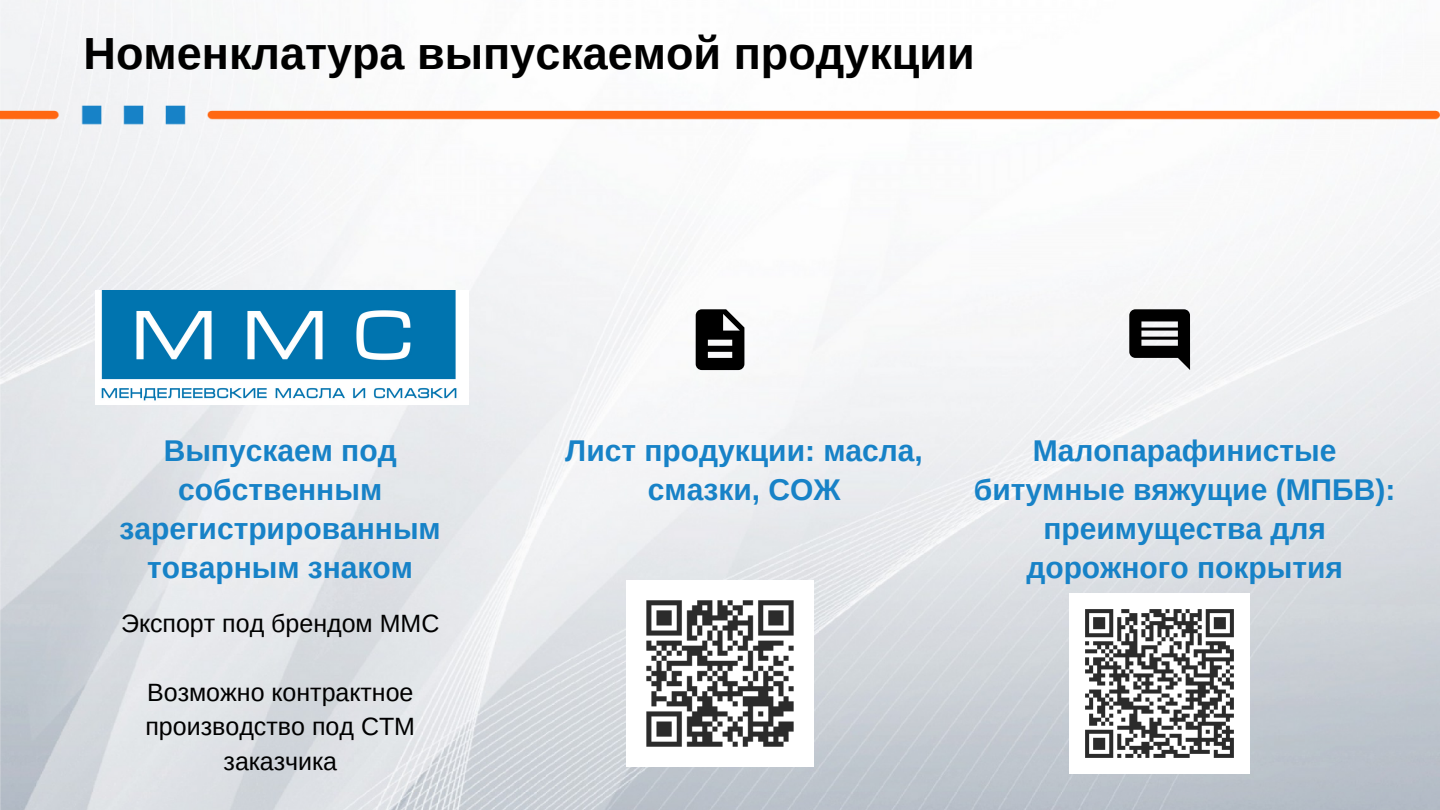
<style>
.page{position:relative;width:1440px;height:810px;background:#fff}
.page>*{position:absolute;margin:0;border:0;box-sizing:border-box;transform-origin:0 0}
.t1{font:700 45px "Arimo";color:#000}
.t2{font:700 30px/39px "Arimo";color:#1782c7;text-align:center}
.t3{font:25px/34.5px "Arimo";color:#000;text-align:center}
</style>
<div class="page">
<img style="left:0;top:0;width:1440px;height:810px">
<svg style="left:696px;top:309px;width:48px;height:61px"></svg>
<svg style="left:1129px;top:309px;width:61px;height:61px"></svg>
<img style="left:95px;top:291px;width:374px;height:114px">
<img style="left:627px;top:580px;width:186px;height:187px">
<img style="left:1070px;top:593px;width:180px;height:180px">
<p class="t1" style="left:84px;top:28px;width:893px">Номенклатура выпускаемой продукции</p>
<p class="t2" style="left:120px;top:431px;width:323px">Выпускаем под собственным зарегистрированным товарным знаком</p>
<p class="t3" style="left:121px;top:606px;width:320px">Экспорт под брендом ММС</p>
<p class="t3" style="left:145px;top:675px;width:271px">Возможно контрактное производство под CTM заказчика</p>
<p class="t2" style="left:565px;top:431px;width:359px">Лист продукции: масла, смазки, СОЖ</p>
<p class="t2" style="left:974px;top:431px;width:423px">Малопарафинистые битумные вяжущие (МПБВ): преимущества для дорожного покрытия</p>
</div>
